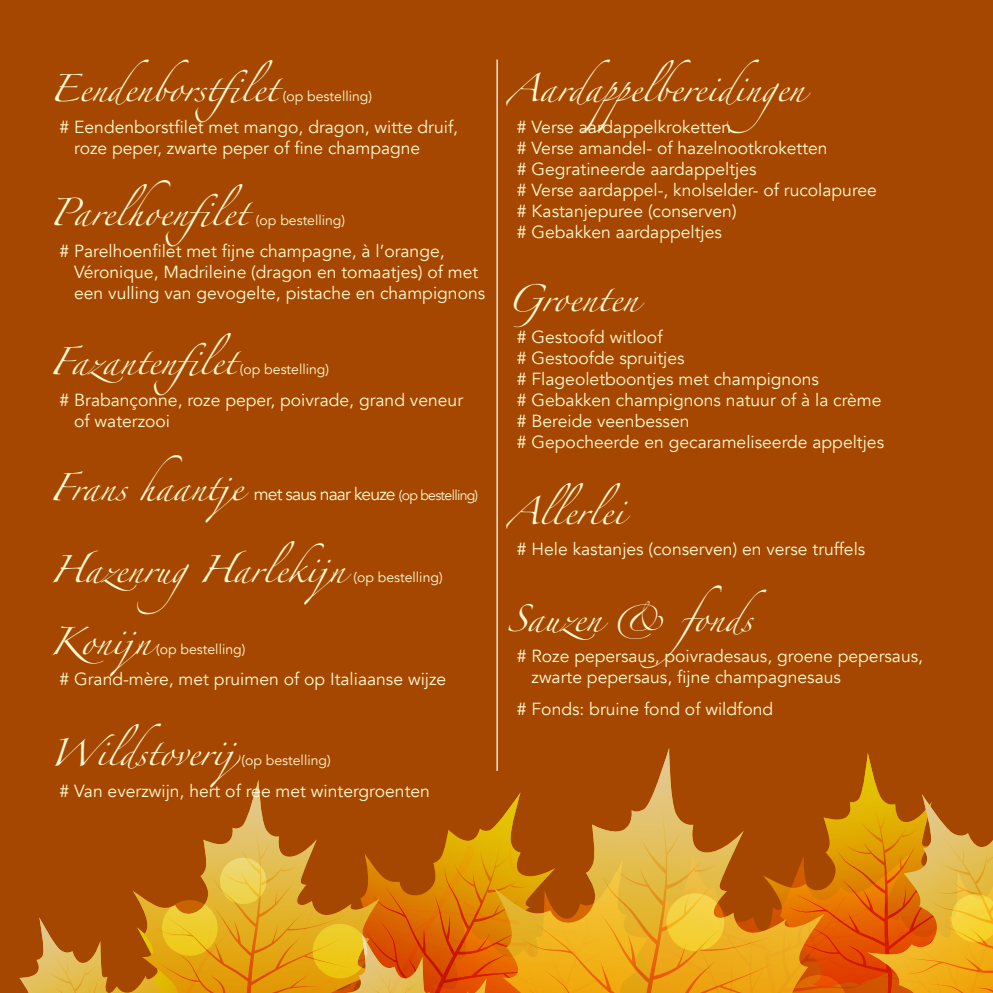
<style>
.page{position:relative;width:993px;height:993px;background:#fff}
.page>*{position:absolute;margin:0;border:0;box-sizing:border-box;transform-origin:0 0}
.t1{font:24.5px "Zapfino";color:#fffad2}
.t2{font:17.5px/21px "Avenir";color:#fffad2}
.t3{font:17.5px "Avenir";letter-spacing:-.05em;color:#fffad2}
.t4{font:14px "Avenir";color:#fffad2}
.s1{font-family:"Avenir";font-size:14px}
.s2{font-family:"Zapfino";font-size:24.5px}
.s3{font-size:14px}
</style>
<div class="page">
<div style="left:0;top:0;width:992px;height:992px;background:#a54701"></div>
<hr style="left:496px;top:60px;width:1px;height:710px;background:#fff">
<svg style="left:862px;top:753px;width:15px;height:35px"></svg>
<svg style="left:496px;top:747px;width:176px;height:41px"></svg>
<svg style="left:19px;top:788px;width:973px;height:204px"></svg>
<h1 class="t1" style="left:50px;top:78px;width:324px">Eendenborstfilet <span class="s1">(op bestelling)</span></h1>
<p class="t2" style="left:74px;top:116px;width:385px;text-indent:-15px"># Eendenborstfilet met mango, dragon, witte druif, roze peper, zwarte peper of fine champagne</p>
<h1 class="t1" style="left:50px;top:202px;width:297px">Parelhoenfilet <span class="s1">(op bestelling)</span></h1>
<p class="t2" style="left:74px;top:240px;width:412px;text-indent:-15px"># Parelhoenfilet met fijne champagne, à l’orange,<br>Véronique, Madrileine (dragon en tomaatjes) of met een vulling van gevogelte, pistache en champignons</p>
<p class="t4" style="left:50px;top:361px;width:281px"><span class="s2">Fazantenfilet</span> (op bestelling)</p>
<p class="t2" style="left:74px;top:389px;width:390px;text-indent:-15px"># Brabançonne, roze peper, poivrade, grand veneur of waterzooi</p>
<p class="t3" style="left:50px;top:484px;width:430px"><span class="s2">Frans haantje</span> met saus naar keuze <span class="s3">(op bestelling)</span></p>
<h1 class="t1" style="left:50px;top:559px;width:394px">HazenrugHarlekijn <span class="s1">(op bestelling)</span></h1>
<p class="t4" style="left:50px;top:640px;width:197px"><span class="s2">Konijn</span> (op bestelling)</p>
<p class="t2" style="left:60px;top:669px;width:388px"># Grand-mère, met pruimen of op Italiaanse wijze</p>
<p class="t4" style="left:50px;top:751px;width:282px"><span class="s2">Wildstoverij</span>(op bestelling)</p>
<p class="t2" style="left:60px;top:780px;width:372px"># Van everzwijn, hert of ree met wintergroenten</p>
<h1 class="t1" style="left:507px;top:78px;width:307px">Aardappelbereidingen</h1>
<p class="t2" style="left:516px;top:116px;width:361px"># Verse aardappelkroketten<br># Verse amandel- of hazelnootkroketten<br># Gegratineerde aardappeltjes<br># Verse aardappel-, knolselder- of rucolapuree # Kastanjepuree (conserven)<br># Gebakken aardappeltjes</p>
<h1 class="t1" style="left:507px;top:288px;width:133px">Groenten</h1>
<p class="t2" style="left:516px;top:326px;width:368px"># Gestoofd witloof<br># Gestoofde spruitjes<br># Flageoletboontjes met champignons<br># Gebakken champignons natuur of à la crème # Bereide veenbessen<br># Gepocheerde en gecarameliseerde appeltjes</p>
<h1 class="t1" style="left:507px;top:500px;width:119px">Allerlei</h1>
<p class="t2" style="left:516px;top:538px;width:350px"># Hele kastanjes (conserven) en verse truffels</p>
<h1 class="t1" style="left:507px;top:607px;width:261px">Sauzen &amp; fonds</h1>
<p class="t2" style="left:531px;top:645px;width:393px;text-indent:-15px"># Roze pepersaus, poivradesaus, groene pepersaus, zwarte pepersaus, fijne champagnesaus</p>
<p class="t2" style="left:516px;top:698px;width:258px"># Fonds: bruine fond of wildfond</p>
</div>
